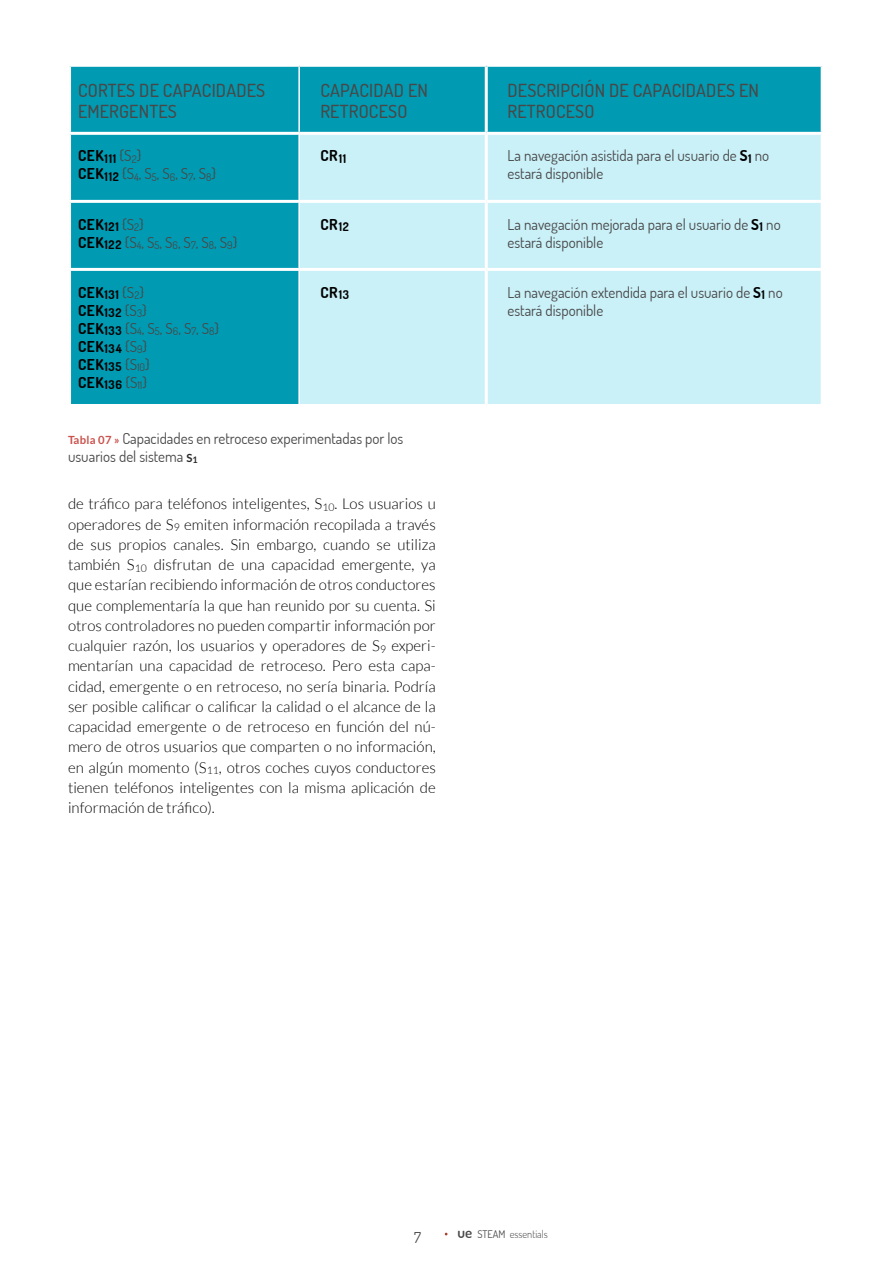
<style>
.page{position:relative;width:893px;height:1263px;background:#fff}
.page>*{position:absolute;margin:0;border:0;box-sizing:border-box;transform-origin:0 0}
._22_TABELLEN{font:500 18px/21.6px "Dosis";letter-spacing:.01em;color:#484848}
._22_FLIESSTEXT{font:300 15px/20.2px "Lato";color:#000;text-align:justify}
._22_TABELLEN-2{font:15px/18px "Dosis";color:#484848}
._22_TABELLEN-3{font:700 15px "Dosis";letter-spacing:.04em;color:#000}
.t1{font:300 10.5px "Dosis";color:#484848}
.s1{font-weight:400;color:#484848}
.s2{font-weight:700;color:#000}
.s3{font-family:"Lato";font-weight:700;font-size:11.25px;color:#ca504b}
.s4{font-family:"Lato";font-weight:700;font-size:11.25px;color:#292929}
.s5{font-weight:600;font-size:15px}
.s6{font-weight:400}
</style>
<div class="page">
<div style="left:71px;top:67px;width:750px;height:337px;background:#009bb3"></div>
<div style="left:300px;top:135px;width:521px;height:269px;background:#caf0f8"></div>
<hr style="left:298px;top:67px;width:2px;height:65px;background:#fff">
<hr style="left:298px;top:135px;width:2px;height:65px;background:#fff">
<hr style="left:298px;top:203px;width:2px;height:65px;background:#fff">
<hr style="left:298px;top:271px;width:2px;height:133px;background:#fff">
<hr style="left:485px;top:67px;width:3px;height:65px;background:#fff">
<hr style="left:68px;top:132px;width:231px;height:3px;background:#fff">
<hr style="left:299px;top:132px;width:187px;height:3px;background:#fff">
<hr style="left:486px;top:132px;width:338px;height:3px;background:#fff">
<hr style="left:485px;top:135px;width:3px;height:65px;background:#fff">
<hr style="left:68px;top:200px;width:231px;height:3px;background:#fff">
<hr style="left:299px;top:200px;width:187px;height:3px;background:#fff">
<hr style="left:486px;top:200px;width:338px;height:3px;background:#fff">
<hr style="left:485px;top:203px;width:3px;height:65px;background:#fff">
<hr style="left:68px;top:268px;width:231px;height:3px;background:#fff">
<hr style="left:299px;top:268px;width:187px;height:3px;background:#fff">
<hr style="left:486px;top:268px;width:338px;height:3px;background:#fff">
<hr style="left:485px;top:271px;width:3px;height:133px;background:#fff">
<p class="_22_TABELLEN" style="left:78px;top:78px;width:189px">CORTES DE CAPACIDADES<br>EMERGENTES</p>
<p class="_22_TABELLEN" style="left:320px;top:78px;width:109px">CAPACIDAD EN<br>RETROCESO</p>
<p class="_22_TABELLEN" style="left:507px;top:78px;width:253px">DESCRIPCIÓN DE CAPACIDADES EN<br>RETROCESO</p>
<p class="_22_TABELLEN-3" style="left:78px;top:146px;width:65px">CEK<sub>111</sub> <span class="s1">{S</span><sub>2</sub><span class="s1">}</span></p>
<p class="_22_TABELLEN-2" style="left:78px;top:164px;width:140px"><span class="s2">CEK</span><sub>112</sub> {S<sub>4</sub>, S<sub>5</sub>, S<sub>6</sub>, S<sub>7</sub>, S<sub>8</sub>}</p>
<p class="_22_TABELLEN-3" style="left:320px;top:146px;width:27px">CR<sub>11</sub></p>
<p class="_22_TABELLEN-2" style="left:507px;top:146px;width:263px">La navegación asistida para el usuario de <span class="s2">S</span><sub>1</sub> no estará disponible</p>
<p class="_22_TABELLEN-3" style="left:78px;top:214px;width:67px">CEK<sub>121</sub> <span class="s1">{S</span><sub>2</sub><span class="s1">}</span></p>
<p class="_22_TABELLEN-2" style="left:78px;top:232px;width:161px"><span class="s2">CEK</span><sub>122</sub> {S<sub>4</sub>, S<sub>5</sub>, S<sub>6</sub>, S<sub>7</sub>, S<sub>8</sub>, S<sub>9</sub>}</p>
<p class="_22_TABELLEN-3" style="left:78px;top:282px;width:67px">CEK<sub>131</sub> <span class="s1">{S</span><sub>2</sub><span class="s1">}</span></p>
<p class="_22_TABELLEN-3" style="left:78px;top:300px;width:70px">CEK<sub>132</sub> <span class="s1">{S</span><sub>3</sub><span class="s1">}</span></p>
<p class="_22_TABELLEN-2" style="left:78px;top:318px;width:143px"><span class="s2">CEK</span><sub>133</sub> {S<sub>4</sub>, S<sub>5</sub>, S<sub>6</sub>, S<sub>7</sub>, S<sub>8</sub>}</p>
<p class="_22_TABELLEN-3" style="left:78px;top:336px;width:71px">CEK<sub>134</sub> <span class="s1">{S</span><sub>9</sub><span class="s1">}</span></p>
<p class="_22_TABELLEN-3" style="left:78px;top:354px;width:73px">CEK<sub>135</sub> <span class="s1">{S</span><sub>10</sub><span class="s1">}</span></p>
<p class="_22_TABELLEN-3" style="left:78px;top:372px;width:70px">CEK<sub>136</sub> <span class="s1">{S</span><sub>11</sub><span class="s1">}</span></p>
<p class="_22_TABELLEN-3" style="left:320px;top:214px;width:30px">CR<sub>12</sub></p>
<p class="_22_TABELLEN-2" style="left:507px;top:214px;width:275px">La navegación mejorada para el usuario de <span class="s2">S</span><sub>1</sub> no estará disponible</p>
<p class="_22_TABELLEN-3" style="left:320px;top:282px;width:30px">CR<sub>13</sub></p>
<p class="_22_TABELLEN-2" style="left:507px;top:282px;width:277px">La navegación extendida para el usuario de <span class="s2">S</span><sub>1</sub> no estará disponible</p>
<p class="_22_TABELLEN-2" style="left:68px;top:429px;width:337px"><span class="s3">Tabla 07 »</span> Capacidades en retroceso experimentadas por los usuarios del sistema <span class="s4">S</span><sub>1</sub></p>
<p class="_22_FLIESSTEXT" style="left:68px;top:494px;width:369px">de tráfico para teléfonos inteligentes, S<sub>10</sub>. Los usuarios u operadores de S<sub>9</sub> emiten información recopilada a través de sus propios canales. Sin embargo, cuando se utiliza también S<sub>10</sub> disfrutan de una capacidad emergente, ya que estarían recibiendo información de otros conductores que complementaría la que han reunido por su cuenta. Si otros controladores no pueden compartir información por cualquier razón, los usuarios y operadores de S<sub>9</sub> experi&shy;mentarían una capacidad de retroceso. Pero esta capa&shy;cidad, emergente o en retroceso, no sería binaria. Podría ser posible calificar o calificar la calidad o el alcance de la capacidad emergente o de retroceso en función del nú&shy;mero de otros usuarios que comparten o no información, en algún momento (S<sub>11</sub>, otros coches cuyos conductores tienen teléfonos inteligentes con la misma aplicación de información de tráfico).</p>
<p class="_22_TABELLEN-2" style="left:414px;top:1227px;width:8px">7</p>
<p class="t1" style="left:458px;top:1227px;width:92px"><span class="s5">ue</span> <span class="s6">STEAM</span> essentials</p>
</div>
